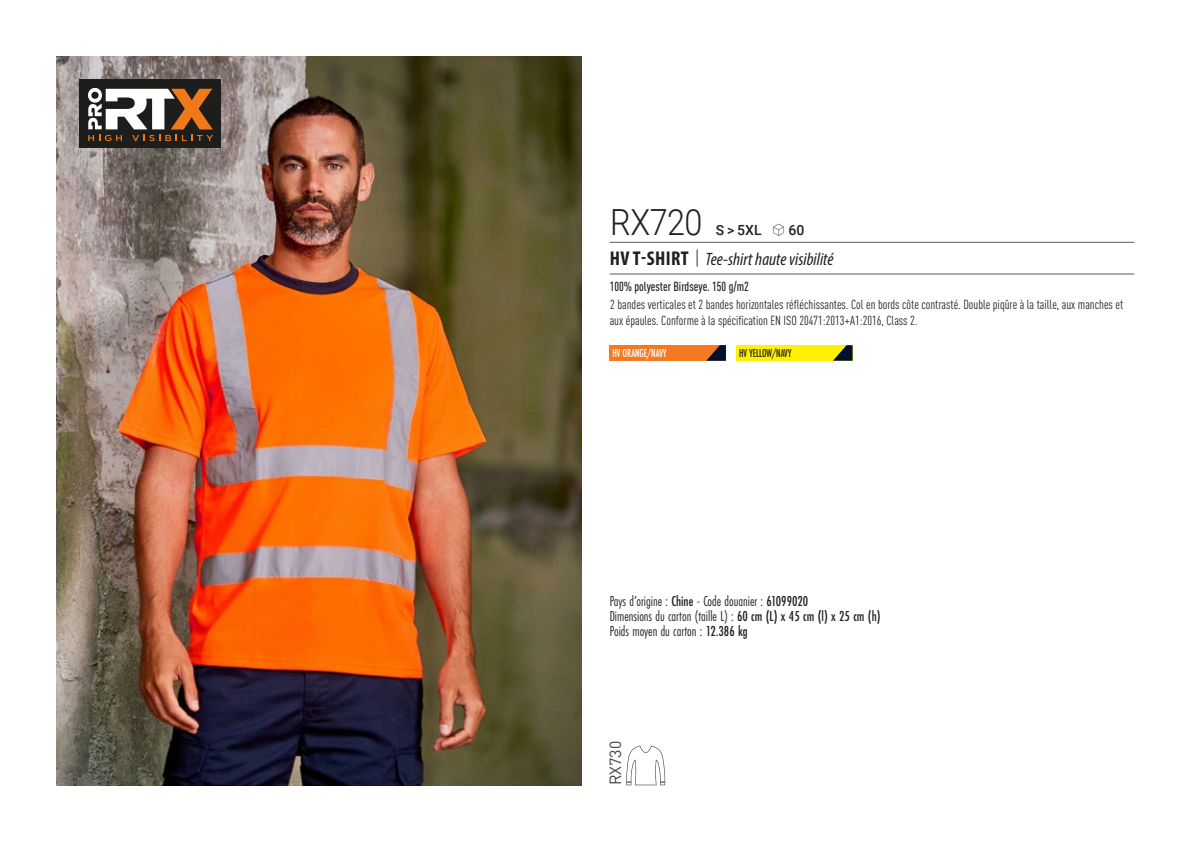
<style>
.page{position:relative;width:1191px;height:842px;background:#fff}
.page>*{position:absolute;margin:0;border:0;box-sizing:border-box;transform-origin:0 0}
.t1{font:300 36px "Roboto";letter-spacing:-.015em;color:#231f20;scale:.9 1}
.t2{font:italic 18px "Myriad Variable Concept";color:#231f20}
.t3{font:16px "DIN Pro";color:#43444c}
.t4{font:15px "Futura PT Cond";color:#231f20;scale:.95 1}
.t5{font:500 14px "Roboto";color:#231f20}
.t6{font:condensed 13px/16px "DIN Pro";color:#231f20}
.grammage_2020{font:500 condensed 13px "DIN Pro";color:#231f20;scale:.95 1}
.Coloris_nuancier_bla{font:500 12px "Futura PT Cond";letter-spacing:-.01em;color:#fff;scale:.9 1}
.Coloris_nuancier_bla-2{font:500 12px "Futura PT Cond";letter-spacing:-.01em;color:#231f20;scale:.9 1}
.s1{font-family:"Linotype Shapeshifter";font-weight:400;font-size:16px}
.s2{font-family:"Myriad Pro";font-weight:700;font-style:normal;font-stretch:condensed;font-size:20px}
.s3{font-family:"Roboto Condensed";font-weight:300;font-style:normal;font-size:20px}
.s4{font-weight:500}
</style>
<div class="page">
<img style="left:57px;top:57px;width:524px;height:728px">
<div style="left:79px;top:79px;width:142px;height:68px;background:#1d1d1b"></div>
<svg style="left:88px;top:88px;width:125px;height:53px"></svg>
<div style="left:609px;top:345px;width:117px;height:16px;background:#f47921"></div>
<svg style="left:706px;top:345px;width:20px;height:16px"></svg>
<div style="left:736px;top:345px;width:116px;height:16px;background:#fff101"></div>
<svg style="left:833px;top:345px;width:19px;height:16px"></svg>
<svg style="left:626px;top:745px;width:39px;height:40px"></svg>
<hr style="left:609px;top:242px;width:525px;height:1px;background:#57585a">
<hr style="left:609px;top:274px;width:525px;height:1px;background:#57585a">
<p class="t1" style="left:610px;top:197px;width:104px">RX720</p>
<p class="t5" style="left:715px;top:220px;width:90px">S &gt; 5XL <span class="s1">S</span> 60</p>
<p class="t2" style="left:610px;top:249px;width:225px"><span class="s2">HV T-SHIRT</span> <span class="s3">|</span> Tee-shirt haute visibilité</p>
<p class="grammage_2020" style="left:609px;top:277px;width:148px">100% polyester Birdseye. 150 g/m2</p>
<p class="t6" style="left:609px;top:296px;width:515px">2 bandes verticales et 2 bandes horizontales réfléchissantes. Col en bords côte contrasté. Double piqûre à la taille, aux manches et aux épaules. Conforme à la spécification EN ISO 20471:2013+A1:2016, Class 2.</p>
<p class="Coloris_nuancier_bla" style="left:612px;top:346px;width:61px">HV ORANGE/NAVY</p>
<p class="Coloris_nuancier_bla-2" style="left:739px;top:346px;width:59px">HV YELLOW/NAVY</p>
<p class="t4" style="left:609px;top:592px;width:211px">Pays d’origine : <span class="s4">Chine</span> - Code douanier : <span class="s4">61099020</span></p>
<p class="t4" style="left:609px;top:607px;width:287px">Dimensions du carton (taille L) : <span class="s4">60 cm (L) x 45 cm (l) x 25 cm (h)</span></p>
<p class="t4" style="left:609px;top:622px;width:147px">Poids moyen du carton : <span class="s4">12.386 kg</span></p>
<p class="t3" style="left:602px;top:785px;width:46px;rotate:-90deg">RX730</p>
</div>
